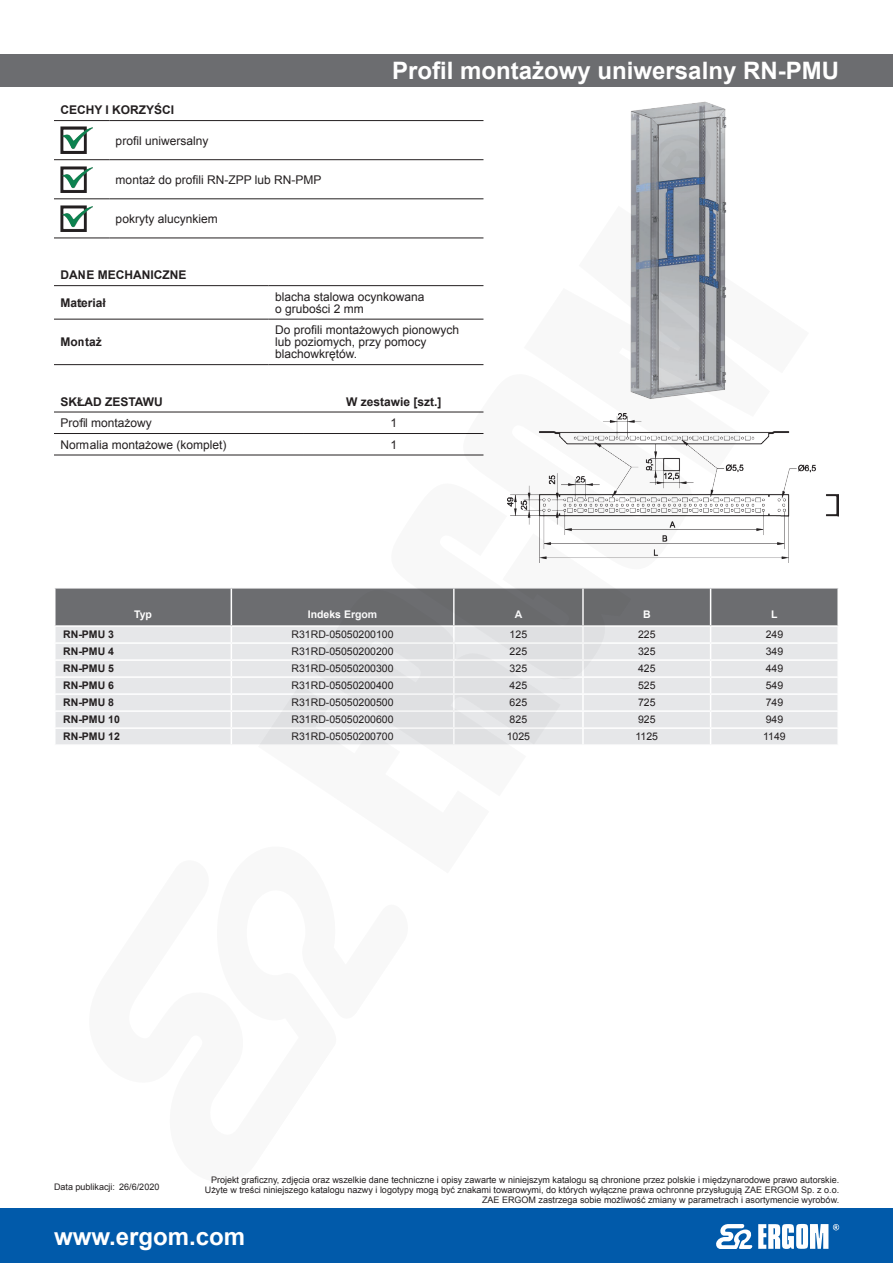
<style>
.page{position:relative;width:893px;height:1263px;background:#fff}
.page>*{position:absolute;margin:0;border:0;box-sizing:border-box;transform-origin:0 0}
.produkt-nazwa{font:700 24px "Arial";color:#fff}
.opis-body{font:12px/12px "Arial";color:#231f20}
.opis-body-bold{font:700 12px "Arial";color:#231f20}
.opis-body-srodek-bol{font:700 12px "Arial";color:#231f20}
.opis-body-srodek{font:12px "Arial";color:#231f20}
.tabela-body{font:10.5px "Arial";color:#231f20}
.tabela-body-bold{font:700 10.5px "Arial";color:#231f20}
.tabela-naglowek{font:700 10.5px "Arial";color:#fff}
.t1{font:9px/9.8px "Arial";color:#231f20;text-align:right}
</style>
<div class="page">
<div style="left:0;top:1209px;width:893px;height:54px;background:#015aaa"></div>
<svg style="left:716px;top:1224px;width:123px;height:25px"></svg>
<div style="left:0;top:54px;width:893px;height:32px;background:#6c6d70"></div>
<img style="left:631px;top:101px;width:96px;height:105px">
<img style="left:694px;top:464px;width:145px;height:99px">
<hr style="left:54px;top:120px;width:55px;height:1px;background:#231f20">
<hr style="left:109px;top:120px;width:374px;height:1px;background:#231f20">
<hr style="left:54px;top:159px;width:55px;height:1px;background:#231f20">
<hr style="left:109px;top:159px;width:374px;height:1px;background:#231f20">
<hr style="left:54px;top:199px;width:55px;height:1px;background:#231f20">
<hr style="left:109px;top:199px;width:374px;height:1px;background:#231f20">
<hr style="left:54px;top:238px;width:55px;height:1px;background:#231f20">
<hr style="left:109px;top:238px;width:374px;height:1px;background:#231f20">
<img style="left:60px;top:127px;width:33px;height:26px">
<img style="left:60px;top:166px;width:33px;height:26px">
<img style="left:60px;top:205px;width:33px;height:27px">
<hr style="left:54px;top:285px;width:215px;height:1px;background:#231f20">
<hr style="left:269px;top:285px;width:214px;height:1px;background:#231f20">
<hr style="left:54px;top:319px;width:215px;height:1px;background:#231f20">
<hr style="left:269px;top:319px;width:214px;height:1px;background:#231f20">
<hr style="left:54px;top:364px;width:215px;height:1px;background:#231f20">
<hr style="left:269px;top:364px;width:214px;height:1px;background:#231f20">
<hr style="left:54px;top:412px;width:250px;height:1px;background:#231f20">
<hr style="left:304px;top:412px;width:179px;height:1px;background:#231f20">
<hr style="left:54px;top:433px;width:250px;height:1px;background:#231f20">
<hr style="left:304px;top:433px;width:179px;height:1px;background:#231f20">
<hr style="left:54px;top:455px;width:250px;height:1px;background:#231f20">
<hr style="left:304px;top:455px;width:179px;height:1px;background:#231f20">
<svg style="left:630px;top:206px;width:179px;height:269px"></svg>
<svg style="left:55px;top:588px;width:783px;height:157px"></svg>
<svg style="left:310px;top:588px;width:251px;height:157px;fill:#dfe0e2"></svg>
<svg style="left:389px;top:587px;width:242px;height:104px;fill:#dfe0e2"></svg>
<svg style="left:463px;top:372px;width:231px;height:191px"></svg>
<p class="opis-body-bold" style="left:60px;top:102px;width:115px">CECHY I KORZYŚCI</p>
<p class="opis-body" style="left:116px;top:134px;width:94px">profil uniwersalny</p>
<p class="opis-body" style="left:116px;top:174px;width:207px">montaż do profili RN-ZPP lub RN-PMP</p>
<p class="opis-body" style="left:116px;top:213px;width:104px">pokryty alucynkiem</p>
<p class="produkt-nazwa" style="left:392px;top:54px;width:448px">Profil montażowy uniwersalny RN-PMU</p>
<p class="opis-body-bold" style="left:60px;top:267px;width:127px">DANE MECHANICZNE</p>
<p class="opis-body-bold" style="left:60px;top:295px;width:47px">Materiał</p>
<p class="opis-body" style="left:275px;top:291px;width:151px">blacha stalowa ocynkowana o grubości 2 mm</p>
<p class="opis-body-bold" style="left:60px;top:334px;width:43px">Montaż</p>
<p class="opis-body" style="left:275px;top:324px;width:186px">Do profili montażowych pionowych lub poziomych, przy pomocy blachowkrętów.</p>
<p class="opis-body-bold" style="left:60px;top:393px;width:104px">SKŁAD ZESTAWU</p>
<p class="opis-body-srodek-bol" style="left:346px;top:393px;width:97px">W zestawie [szt.]</p>
<p class="opis-body" style="left:60px;top:417px;width:93px">Profil montażowy</p>
<p class="opis-body-srodek" style="left:390px;top:415px;width:8px">1</p>
<p class="opis-body" style="left:60px;top:438px;width:168px">Normalia montażowe (komplet)</p>
<p class="opis-body-srodek" style="left:390px;top:436px;width:8px">1</p>
<p class="tabela-naglowek" style="left:134px;top:607px;width:19px">Typ</p>
<p class="tabela-naglowek" style="left:308px;top:607px;width:71px">Indeks Ergom</p>
<p class="tabela-naglowek" style="left:515px;top:607px;width:9px">A</p>
<p class="tabela-naglowek" style="left:643px;top:607px;width:9px">B</p>
<p class="tabela-naglowek" style="left:771px;top:607px;width:8px">L</p>
<p class="tabela-body-bold" style="left:63px;top:628px;width:52px">RN-PMU 3</p>
<p class="tabela-body" style="left:291px;top:628px;width:104px">R31RD-05050200100</p>
<p class="tabela-body" style="left:510px;top:628px;width:19px">125</p>
<p class="tabela-body" style="left:638px;top:628px;width:19px">225</p>
<p class="tabela-body" style="left:766px;top:628px;width:19px">249</p>
<p class="tabela-body-bold" style="left:63px;top:645px;width:52px">RN-PMU 4</p>
<p class="tabela-body" style="left:291px;top:645px;width:104px">R31RD-05050200200</p>
<p class="tabela-body" style="left:510px;top:645px;width:19px">225</p>
<p class="tabela-body" style="left:638px;top:645px;width:19px">325</p>
<p class="tabela-body" style="left:766px;top:645px;width:19px">349</p>
<p class="tabela-body-bold" style="left:63px;top:662px;width:52px">RN-PMU 5</p>
<p class="tabela-body" style="left:291px;top:662px;width:104px">R31RD-05050200300</p>
<p class="tabela-body" style="left:510px;top:662px;width:19px">325</p>
<p class="tabela-body" style="left:638px;top:662px;width:19px">425</p>
<p class="tabela-body" style="left:766px;top:662px;width:19px">449</p>
<p class="tabela-body-bold" style="left:63px;top:679px;width:52px">RN-PMU 6</p>
<p class="tabela-body" style="left:291px;top:679px;width:104px">R31RD-05050200400</p>
<p class="tabela-body" style="left:510px;top:679px;width:19px">425</p>
<p class="tabela-body" style="left:638px;top:679px;width:19px">525</p>
<p class="tabela-body" style="left:766px;top:679px;width:19px">549</p>
<p class="tabela-body-bold" style="left:63px;top:696px;width:52px">RN-PMU 8</p>
<p class="tabela-body" style="left:291px;top:696px;width:104px">R31RD-05050200500</p>
<p class="tabela-body" style="left:510px;top:696px;width:19px">625</p>
<p class="tabela-body" style="left:638px;top:696px;width:19px">725</p>
<p class="tabela-body" style="left:766px;top:696px;width:19px">749</p>
<p class="tabela-body-bold" style="left:63px;top:713px;width:58px">RN-PMU 10</p>
<p class="tabela-body" style="left:291px;top:713px;width:104px">R31RD-05050200600</p>
<p class="tabela-body" style="left:510px;top:713px;width:19px">825</p>
<p class="tabela-body" style="left:638px;top:713px;width:19px">925</p>
<p class="tabela-body" style="left:766px;top:713px;width:19px">949</p>
<p class="tabela-body-bold" style="left:63px;top:730px;width:58px">RN-PMU 12</p>
<p class="tabela-body" style="left:291px;top:730px;width:104px">R31RD-05050200700</p>
<p class="tabela-body" style="left:507px;top:730px;width:25px">1025</p>
<p class="tabela-body" style="left:635px;top:730px;width:24px">1125</p>
<p class="tabela-body" style="left:763px;top:730px;width:24px">1149</p>
<p class="t1" style="left:54px;top:1182px;width:107px">Data publikacji: 26/6/2020</p>
<p class="t1" style="left:205px;top:1175px;width:636px">Projekt graficzny, zdjęcia oraz wszelkie dane techniczne i opisy zawarte w niniejszym katalogu są chronione przez polskie i międzynarodowe prawo autorskie.<br>Użyte w treści niniejszego katalogu nazwy i logotypy mogą być znakami towarowymi, do których wyłączne prawa ochronne przysługują ZAE ERGOM Sp. z o.o.<br>ZAE ERGOM zastrzega sobie możliwość zmiany w parametrach i asortymencie wyrobów.</p>
<h1 class="produkt-nazwa" style="left:54px;top:1220px;width:193px">www.ergom.com</h1>
</div>
